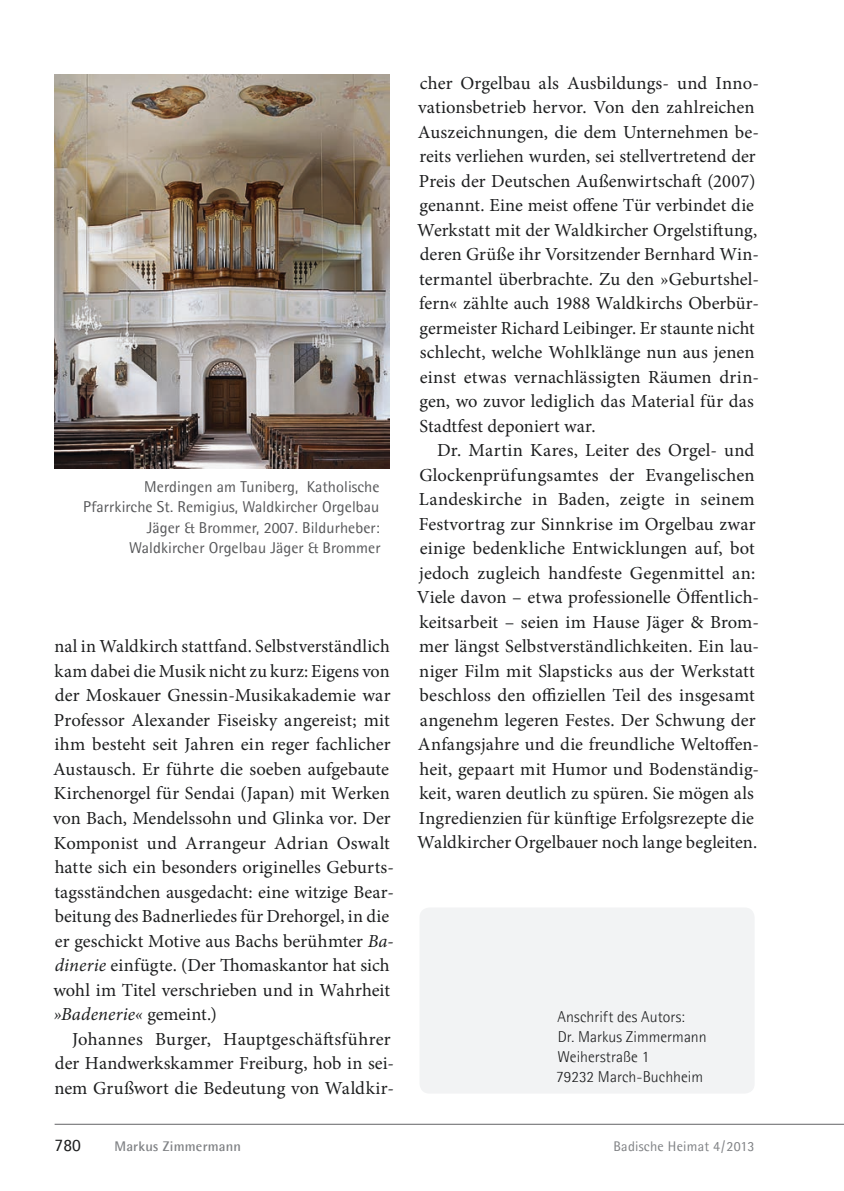
<style>
.page{position:relative;width:844px;height:1191px;background:#fff}
.page>*{position:absolute;margin:0;border:0;box-sizing:border-box;transform-origin:0 0}
.t1{font:18.38px "Minion Pro";letter-spacing:.005em;color:#1d1e1f}
.t2{font:italic 18.38px "Minion Pro";letter-spacing:.01em;color:#1d1e1f}
.t3{font:17.5px "Agfa Rotis Semisans";color:#1d1e1f}
.t4{font:15.75px/20.1px "Agfa Rotis Semisans";letter-spacing:.005em;color:#57585a;text-align:right}
.t5{font:300 15.75px/19.8px "Agfa Rotis Semisans";color:#1d1e1f}
.t6{font:14px "Agfa Rotis Semisans";letter-spacing:.015em;color:#808285}
.t7{font:700 14px "Agfa Rotis Semisans";letter-spacing:.015em;color:#808285}
.s1{font-style:italic}
.s2{font-style:normal}
</style>
<div class="page">
<hr style="left:55px;top:1124px;width:788px;height:1px;background:#636366">
<img style="left:55px;top:74px;width:334px;height:395px">
<div style="left:419px;top:907px;width:335px;height:186px;background:#f2f3f4;border-radius:10px"></div>
<p class="t4" style="left:83px;top:477px;width:299px">Merdingen am Tuniberg, Katholische Pfarrkirche St. Remigius, Waldkircher Orgelbau Jäger &amp; Brommer, 2007. Bildurheber:<br>Waldkircher Orgelbau Jäger &amp; Brommer</p>
<p class="t1" style="left:54px;top:639px;width:337px">nal in Waldkirch stattfand. Selbstverständlich</p>
<p class="t1" style="left:55px;top:663px;width:336px">kam dabei die Musik nicht zu kurz: Eigens von</p>
<p class="t1" style="left:55px;top:688px;width:337px">der Moskauer Gnessin-Musikakademie war</p>
<p class="t1" style="left:54px;top:712px;width:337px">Professor Alexander Fiseisky angereist; mit</p>
<p class="t1" style="left:54px;top:737px;width:337px">ihm besteht seit Jahren ein reger fachlicher</p>
<p class="t1" style="left:53px;top:761px;width:337px">Austausch. Er führte die soeben aufgebaute</p>
<p class="t1" style="left:54px;top:786px;width:337px">Kirchenorgel für Sendai (Japan) mit Werken</p>
<p class="t1" style="left:53px;top:810px;width:339px">von Bach, Mendelssohn und Glinka vor. Der</p>
<p class="t1" style="left:54px;top:835px;width:337px">Komponist und Arrangeur Adrian Oswalt</p>
<p class="t1" style="left:55px;top:859px;width:341px">hatte sich ein besonders originelles Geburts-</p>
<p class="t1" style="left:54px;top:884px;width:341px">tagsständchen ausgedacht: eine witzige Bear-</p>
<p class="t1" style="left:55px;top:908px;width:336px">beitung des Badnerliedes für Drehorgel, in die</p>
<p class="t1" style="left:55px;top:933px;width:340px">er geschickt Motive aus Bachs berühmter <span class="s1">Ba-</span></p>
<p class="t1" style="left:55px;top:957px;width:336px"><span class="s1">dinerie</span> einfügte. (Der Thomaskantor hat sich</p>
<p class="t1" style="left:53px;top:982px;width:338px">wohl im Titel verschrieben und in Wahrheit</p>
<p class="t2" style="left:54px;top:1006px;width:165px">»Badenerie« <span class="s2">gemeint.)</span></p>
<p class="t1" style="left:72px;top:1031px;width:320px">Johannes Burger, Hauptgeschäftsführer</p>
<p class="t1" style="left:55px;top:1055px;width:340px">der Handwerkskammer Freiburg, hob in sei-</p>
<p class="t1" style="left:54px;top:1080px;width:341px">nem Grußwort die Bedeutung von Waldkir-</p>
<p class="t1" style="left:420px;top:75px;width:340px">cher Orgelbau als Ausbildungs- und Inno-</p>
<p class="t1" style="left:418px;top:100px;width:338px">vationsbetrieb hervor. Von den zahlreichen</p>
<p class="t1" style="left:418px;top:124px;width:342px">Auszeichnungen, die dem Unternehmen be-</p>
<p class="t1" style="left:419px;top:149px;width:338px">reits verliehen wurden, sei stellvertretend der</p>
<p class="t1" style="left:419px;top:173px;width:338px">Preis der Deutschen Außenwirtschaft (2007)</p>
<p class="t1" style="left:419px;top:198px;width:336px">genannt. Eine meist offene Tür verbindet die</p>
<p class="t1" style="left:417px;top:222px;width:341px">Werkstatt mit der Waldkircher Orgelstiftung,</p>
<p class="t1" style="left:420px;top:247px;width:340px">deren Grüße ihr Vorsitzender Bernhard Win-</p>
<p class="t1" style="left:419px;top:271px;width:341px">termantel überbrachte. Zu den »Geburtshel-</p>
<p class="t1" style="left:419px;top:296px;width:341px">fern« zählte auch 1988 Waldkirchs Oberbür-</p>
<p class="t1" style="left:419px;top:320px;width:336px">germeister Richard Leibinger. Er staunte nicht</p>
<p class="t1" style="left:419px;top:345px;width:336px">schlecht, welche Wohlklänge nun aus jenen</p>
<p class="t1" style="left:420px;top:369px;width:340px">einst etwas vernachlässigten Räumen drin-</p>
<p class="t1" style="left:419px;top:394px;width:335px">gen, wo zuvor lediglich das Material für das</p>
<p class="t1" style="left:419px;top:418px;width:177px">Stadtfest deponiert war.</p>
<p class="t1" style="left:437px;top:443px;width:318px">Dr. Martin Kares, Leiter des Orgel- und</p>
<p class="t1" style="left:419px;top:467px;width:336px">Glockenprüfungsamtes der Evangelischen</p>
<p class="t1" style="left:419px;top:492px;width:337px">Landeskirche in Baden, zeigte in seinem</p>
<p class="t1" style="left:419px;top:516px;width:338px">Festvortrag zur Sinnkrise im Orgelbau zwar</p>
<p class="t1" style="left:420px;top:541px;width:336px">einige bedenkliche Entwicklungen auf, bot</p>
<p class="t1" style="left:419px;top:565px;width:337px">jedoch zugleich handfeste Gegenmittel an:</p>
<p class="t1" style="left:416px;top:590px;width:343px">Viele davon – etwa professionelle Öffentlich-</p>
<p class="t1" style="left:419px;top:614px;width:341px">keitsarbeit – seien im Hause Jäger &amp; Brom-</p>
<p class="t1" style="left:419px;top:639px;width:341px">mer längst Selbstverständlichkeiten. Ein lau-</p>
<p class="t1" style="left:419px;top:663px;width:337px">niger Film mit Slapsticks aus der Werkstatt</p>
<p class="t1" style="left:419px;top:688px;width:336px">beschloss den offiziellen Teil des insgesamt</p>
<p class="t1" style="left:419px;top:712px;width:337px">angenehm legeren Festes. Der Schwung der</p>
<p class="t1" style="left:418px;top:737px;width:342px">Anfangsjahre und die freundliche Weltoffen-</p>
<p class="t1" style="left:419px;top:761px;width:341px">heit, gepaart mit Humor und Bodenständig-</p>
<p class="t1" style="left:419px;top:786px;width:336px">keit, waren deutlich zu spüren. Sie mögen als</p>
<p class="t1" style="left:419px;top:810px;width:336px">Ingredienzien für künftige Erfolgsrezepte die</p>
<p class="t1" style="left:417px;top:835px;width:341px">Waldkircher Orgelbauer noch lange begleiten.</p>
<p class="t5" style="left:556px;top:1007px;width:152px">Anschrift des Autors:<br>Dr. Markus Zimmermann<br>Weiherstraße 1<br>79232 March-Buchheim</p>
<p class="t3" style="left:55px;top:1134px;width:28px">780</p>
<p class="t7" style="left:114px;top:1137px;width:128px">Markus Zimmermann</p>
<p class="t6" style="left:613px;top:1137px;width:142px">Badische Heimat 4 / 2013</p>
</div>
